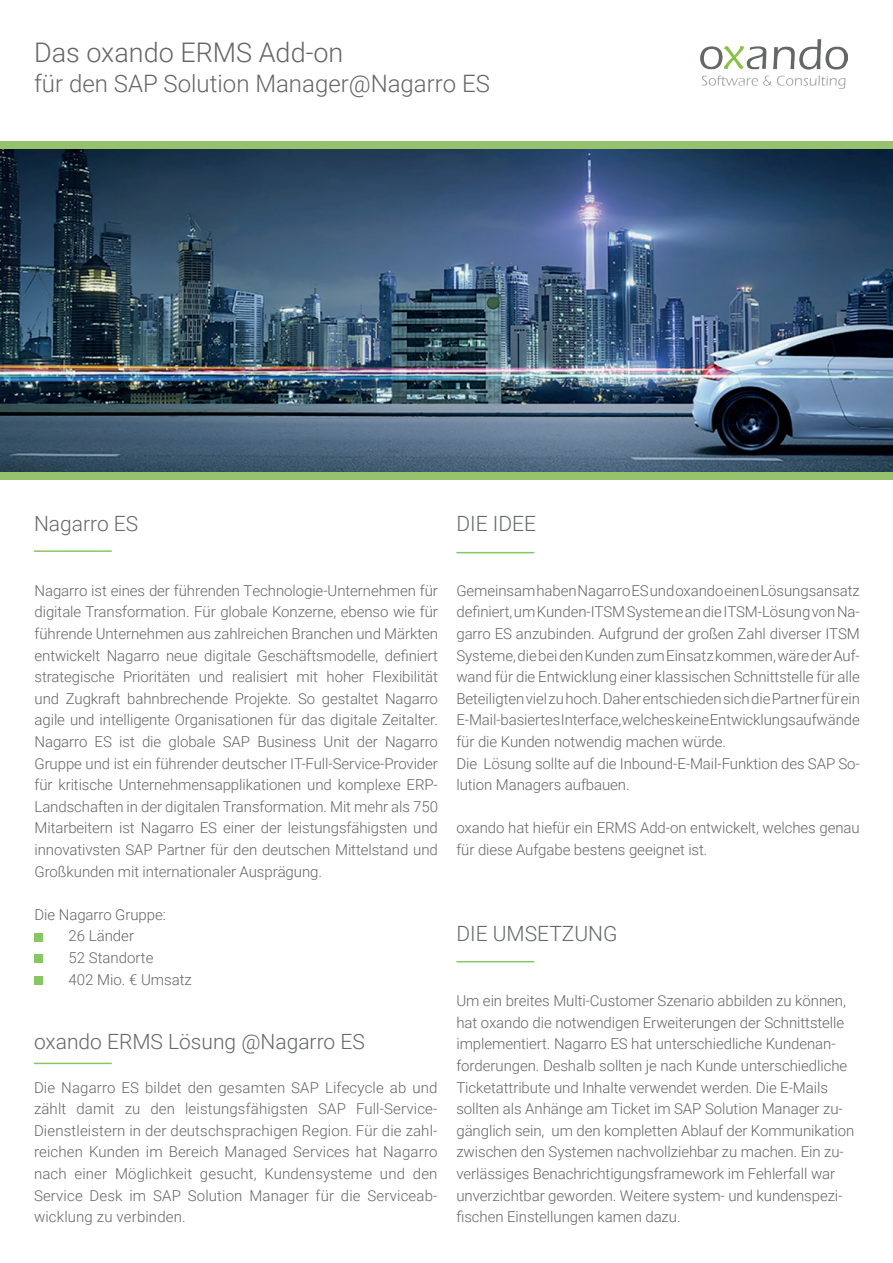
<style>
.page{position:relative;width:893px;height:1263px;background:#fff}
.page>*{position:absolute;margin:0;border:0;box-sizing:border-box;transform-origin:0 0}
.t1{font:300 27px "Roboto";color:#656568}
.t2{font:300 24px "Roboto";color:#656568}
.t3{font:300 21px "Roboto";color:#646868}
.t4{font:300 15px/21.6px "Roboto";letter-spacing:-.005em;color:#656568}
</style>
<div class="page">
<hr style="left:34px;top:1063px;width:78px;height:1px;background:#87c762">
<div style="left:0;top:141px;width:893px;height:9px;background:#96c26d"></div>
<div style="left:0;top:472px;width:893px;height:8px;background:#96c26d"></div>
<img style="left:0;top:150px;width:893px;height:321px">
<img style="left:701px;top:39px;width:146px;height:49px">
<hr style="left:456px;top:552px;width:78px;height:1px;background:#87c762">
<hr style="left:456px;top:961px;width:78px;height:1px;background:#87c762">
<div style="left:35px;top:933px;width:8px;height:8px;background:#87c762"></div>
<div style="left:35px;top:954px;width:8px;height:9px;background:#87c762"></div>
<div style="left:35px;top:976px;width:8px;height:8px;background:#87c762"></div>
<hr style="left:34px;top:550px;width:78px;height:2px;background:#87c762">
<h1 class="t1" style="left:34px;top:34px;width:311px">Das oxando ERMS Add-on</h1>
<h2 class="t2" style="left:34px;top:67px;width:457px">für den SAP Solution Manager@Nagarro ES</h2>
<h3 class="t3" style="left:34px;top:509px;width:106px">Nagarro ES</h3>
<h3 class="t3" style="left:456px;top:509px;width:81px">DIE IDEE</h3>
<p class="t4" style="left:35px;top:579px;width:405px;text-align:justify">Nagarro ist eines der führenden Technologie-Unternehmen für digitale Transformation. Für globale Konzerne, ebenso wie für führende Unternehmen aus zahlreichen Branchen und Märkten entwickelt Nagarro neue digitale Geschäftsmodelle, definiert strategische Prioritäten und realisiert mit hoher Flexibilität und Zugkraft bahnbrechende Projekte. So gestaltet Nagarro agile und intelligente Organisationen für das digitale Zeitalter.<br>Nagarro ES ist die globale SAP Business Unit der Nagarro Gruppe und ist ein führender deutscher IT-Full-Service-Provider für kritische Unternehmensapplikationen und komplexe ERP-Landschaften in der digitalen Transformation. Mit mehr als 750<br>Mitarbeitern ist Nagarro ES einer der leistungsfähigsten und innovativsten SAP Partner für den deutschen Mittelstand und Großkunden mit internationaler Ausprägung.</p>
<p class="t4" style="left:69px;top:903px;width:125px;text-indent:-34px">Die Nagarro Gruppe:<br>26 Länder<br>52 Standorte<br>402 Mio. € Umsatz</p>
<h3 class="t3" style="left:34px;top:1027px;width:332px">oxando ERMS Lösung @Nagarro ES</h3>
<p class="t4" style="left:34px;top:1076px;width:405px;text-align:justify">Die Nagarro ES bildet den gesamten SAP Lifecycle ab und zählt damit zu den leistungsfähigsten SAP Full-Service-Dienstleistern in der deutschsprachigen Region. Für die zahl&shy;reichen Kunden im Bereich Managed Services hat Nagarro nach einer Möglichkeit gesucht, Kundensysteme und den Service Desk im SAP Solution Manager für die Serviceab&shy;wicklung zu verbinden.</p>
<p class="t4" style="left:456px;top:579px;width:405px">Gemeinsam haben Nagarro ES und oxando einen Lösungsansatz definiert, um Kunden-ITSM Systeme an die ITSM-Lösung von Na&shy;garro ES anzubinden. Aufgrund der großen Zahl diverser ITSM Systeme, die bei den Kunden zum Einsatz kommen, wäre der Auf&shy;wand für die Entwicklung einer klassischen Schnittstelle für alle Beteiligten viel zu hoch. Daher entschieden sich die Partner für ein E-Mail-basiertes Interface, welches keine Entwicklungsaufwände für die Kunden notwendig machen würde.<br>Die Lösung sollte auf die Inbound-E-Mail-Funktion des SAP So&shy;lution Managers aufbauen.</p>
<p class="t4" style="left:456px;top:817px;width:405px">oxando hat hiefür ein ERMS Add-on entwickelt, welches genau für diese Aufgabe bestens geeignet ist.</p>
<h3 class="t3" style="left:456px;top:919px;width:163px">DIE UMSETZUNG</h3>
<p class="t4" style="left:456px;top:989px;width:399px">Um ein breites Multi-Customer Szenario abbilden zu können, hat oxando die notwendigen Erweiterungen der Schnittstelle implementiert. Nagarro ES hat unterschiedliche Kundenan&shy;forderungen. Deshalb sollten je nach Kunde unterschiedliche Ticketattribute und Inhalte verwendet werden. Die E-Mails sollten als Anhänge am Ticket im SAP Solution Manager zu&shy;gänglich sein, um den kompletten Ablauf der Kommunikation zwischen den Systemen nachvollziehbar zu machen. Ein zu&shy;verlässiges Benachrichtigungsframework im Fehlerfall war unverzichtbar geworden. Weitere system- und kundenspezi&shy;fischen Einstellungen kamen dazu.</p>
</div>
